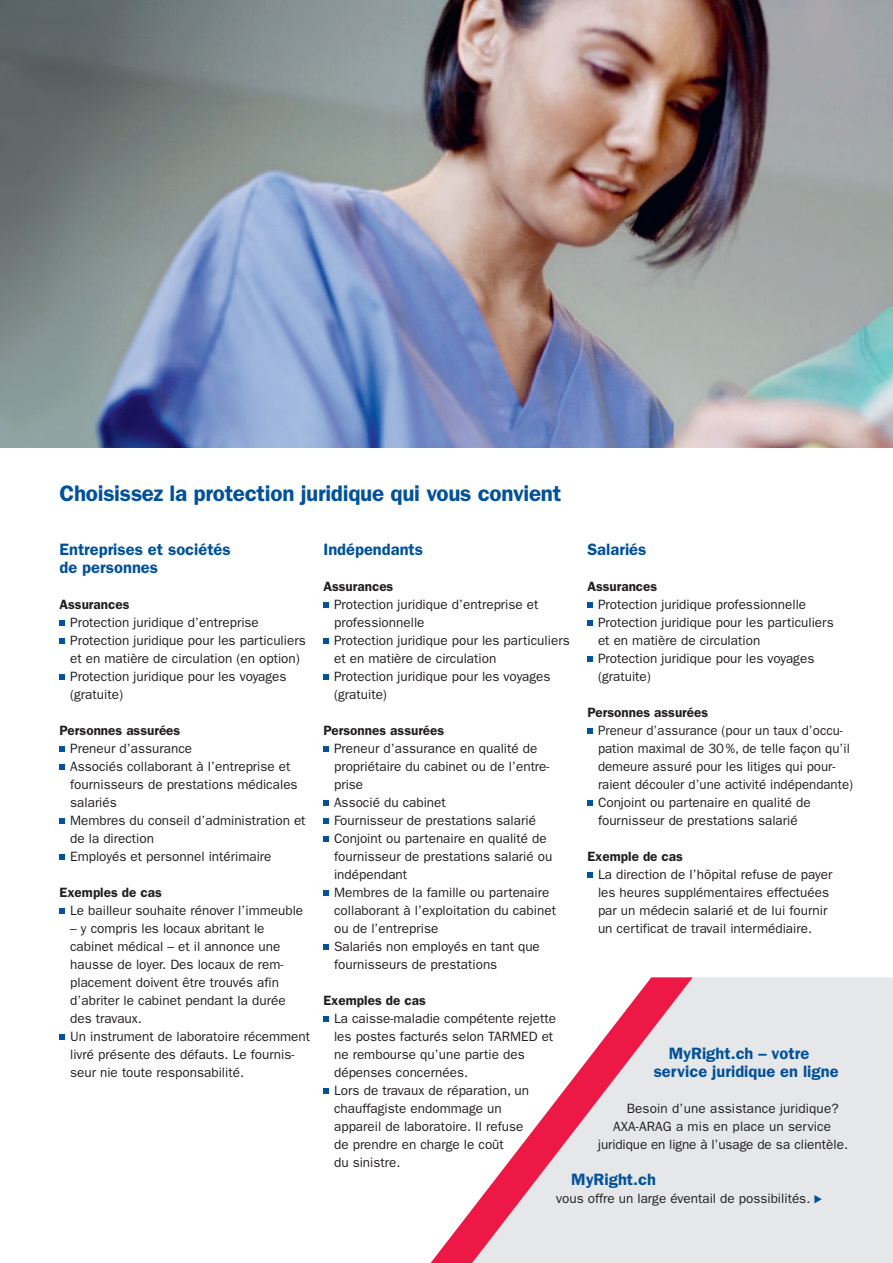
<style>
.page{position:relative;width:893px;height:1263px;background:#fff}
.page>*{position:absolute;margin:0;border:0;box-sizing:border-box;transform-origin:0 0}
.t1{font:600 22.5px "ITC Franklin Gothic Std";letter-spacing:-.01em;color:#01519b}
.t2{font:600 16.5px/18px "ITC Franklin Gothic Std";color:#01519b}
.t3{font:13.5px/18px "ITC Franklin Gothic Std";color:#231f20}
.t4{font:600 13.5px "ITC Franklin Gothic Std";color:#231f20}
</style>
<div class="page">
<img style="left:0;top:0;width:893px;height:447px">
<svg style="left:323px;top:602px;width:6px;height:6px"></svg>
<svg style="left:323px;top:638px;width:6px;height:6px"></svg>
<svg style="left:323px;top:674px;width:6px;height:6px"></svg>
<svg style="left:323px;top:746px;width:6px;height:6px"></svg>
<svg style="left:323px;top:800px;width:6px;height:6px"></svg>
<svg style="left:323px;top:818px;width:6px;height:6px"></svg>
<svg style="left:323px;top:836px;width:6px;height:6px"></svg>
<svg style="left:323px;top:890px;width:6px;height:6px"></svg>
<svg style="left:323px;top:944px;width:6px;height:6px"></svg>
<svg style="left:323px;top:1016px;width:6px;height:6px"></svg>
<svg style="left:323px;top:1088px;width:6px;height:6px"></svg>
<svg style="left:587px;top:602px;width:5px;height:6px"></svg>
<svg style="left:587px;top:620px;width:5px;height:6px"></svg>
<svg style="left:587px;top:656px;width:5px;height:6px"></svg>
<svg style="left:587px;top:728px;width:5px;height:6px"></svg>
<svg style="left:587px;top:800px;width:5px;height:6px"></svg>
<svg style="left:587px;top:872px;width:5px;height:6px"></svg>
<svg style="left:60px;top:620px;width:5px;height:6px"></svg>
<svg style="left:60px;top:638px;width:5px;height:6px"></svg>
<svg style="left:60px;top:674px;width:5px;height:6px"></svg>
<svg style="left:60px;top:746px;width:5px;height:6px"></svg>
<svg style="left:60px;top:764px;width:5px;height:6px"></svg>
<svg style="left:60px;top:818px;width:5px;height:6px"></svg>
<svg style="left:60px;top:854px;width:5px;height:6px"></svg>
<svg style="left:60px;top:908px;width:5px;height:6px"></svg>
<svg style="left:60px;top:1034px;width:5px;height:6px"></svg>
<div style="left:693px;top:977px;width:200px;height:286px;background:#e6e7e9"></div>
<svg style="left:431px;top:977px;width:262px;height:286px"></svg>
<svg style="left:814px;top:1195px;width:8px;height:8px"></svg>
<h1 class="t1" style="left:60px;top:480px;width:503px">Choisissez la protection juridique qui vous convient</h1>
<p class="t2" style="left:60px;top:541px;width:173px">Entreprises et sociétés de personnes</p>
<p class="t4" style="left:60px;top:597px;width:71px">Assurances</p>
<p class="t3" style="left:70px;top:614px;width:237px">Protection juridique d’entreprise Protection juridique pour les particuliers et en matière de circulation (en option)<br>Protection juridique pour les voyages (gratuite)</p>
<p class="t4" style="left:60px;top:723px;width:122px">Personnes assurées</p>
<p class="t3" style="left:70px;top:740px;width:237px">Preneur d’assurance<br>Associés collaborant à l’entreprise et fournisseurs de prestations médicales salariés<br>Membres du conseil d’administration et de la direction<br>Employés et personnel intérimaire</p>
<p class="t4" style="left:60px;top:885px;width:104px">Exemples de cas</p>
<p class="t3" style="left:70px;top:902px;width:235px">Le bailleur souhaite rénover l’immeuble</p>
<p class="t3" style="left:70px;top:920px;width:242px">– y compris les locaux abritant le cabinet médical – et il annonce une hausse de loyer. Des locaux de rem&shy;placement doivent être trouvés afin d’abriter le cabinet pendant la durée des travaux.<br>Un instrument de laboratoire récemment livré présente des défauts. Le fournis&shy;seur nie toute responsabilité.</p>
<p class="t2" style="left:323px;top:541px;width:101px">Indépendants</p>
<p class="t4" style="left:323px;top:579px;width:71px">Assurances</p>
<p class="t3" style="left:334px;top:596px;width:237px">Protection juridique d’entreprise et professionnelle<br>Protection juridique pour les particuliers et en matière de circulation<br>Protection juridique pour les voyages (gratuite)</p>
<p class="t4" style="left:323px;top:723px;width:122px">Personnes assurées</p>
<p class="t3" style="left:334px;top:740px;width:223px">Preneur d’assurance en qualité de propriétaire du cabinet ou de l’entre&shy;prise<br>Associé du cabinet<br>Fournisseur de prestations salarié<br>Conjoint ou partenaire en qualité de fournisseur de prestations salarié ou indépendant<br>Membres de la famille ou partenaire collaborant à l’exploitation du cabinet ou de l’entreprise<br>Salariés non employés en tant que fournisseurs de prestations</p>
<p class="t4" style="left:323px;top:993px;width:104px">Exemples de cas</p>
<p class="t3" style="left:334px;top:1010px;width:223px">La caisse-maladie compétente rejette les postes facturés selon TARMED et ne rembourse qu’une partie des dépenses concernées.<br>Lors de travaux de réparation, un chauffagiste endommage un<br>appareil de laboratoire. Il refuse<br>de prendre en charge le coût<br>du sinistre.</p>
<p class="t2" style="left:587px;top:541px;width:61px">Salariés</p>
<p class="t4" style="left:587px;top:579px;width:71px">Assurances</p>
<p class="t3" style="left:598px;top:596px;width:237px">Protection juridique professionnelle<br>Protection juridique pour les particuliers et en matière de circulation<br>Protection juridique pour les voyages (gratuite)</p>
<p class="t4" style="left:587px;top:705px;width:122px">Personnes assurées</p>
<p class="t3" style="left:598px;top:722px;width:257px">Preneur d’assurance (pour un taux d’occu&shy;pation maximal de 30%, de telle façon qu’il demeure assuré pour les litiges qui pour&shy;raient découler d’une activité indépendante)<br>Conjoint ou partenaire en qualité de fournisseur de prestations salarié</p>
<p class="t4" style="left:587px;top:849px;width:97px">Exemple de cas</p>
<p class="t3" style="left:598px;top:866px;width:236px">La direction de l’hôpital refuse de payer les heures supplémentaires effectuées par un médecin salarié et de lui fournir un certificat de travail intermédiaire.</p>
<p class="t2" style="left:654px;top:1045px;width:186px;text-indent:15px">MyRight.ch – votre service juridique en ligne</p>
<p class="t3" style="left:627px;top:1100px;width:214px">Besoin d’une assistance juridique?</p>
<p class="t3" style="left:613px;top:1118px;width:219px">AXA-ARAG a mis en place un service</p>
<p class="t3" style="left:598px;top:1136px;width:251px">juridique en ligne à l’usage de sa clientèle.</p>
<p class="t2" style="left:571px;top:1171px;width:86px">MyRight.ch</p>
<p class="t3" style="left:556px;top:1190px;width:256px">vous offre un large éventail de possibilités.</p>
</div>
